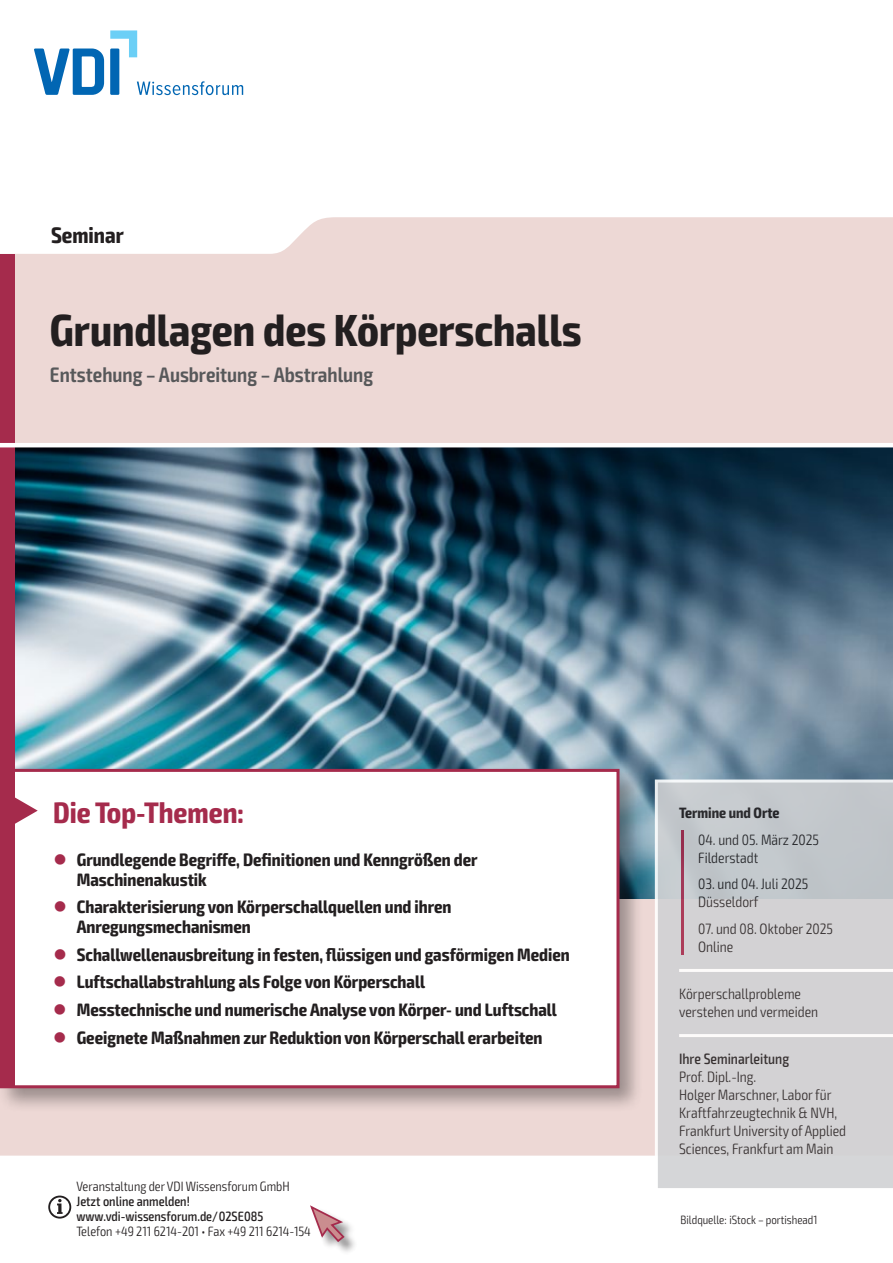
<style>
.page{position:relative;width:893px;height:1263px;background:#fff}
.page>*{position:absolute;margin:0;border:0;box-sizing:border-box;transform-origin:0 0}
.t1{font:700 condensed 45px "Exo 2";color:#231f20}
.t2{font:700 condensed 29.7px "Exo 2";color:#a52b4c}
.t3{font:700 condensed 22.5px "Exo 2";color:#231f20}
.t4{font:600 condensed 21px "Exo 2";color:#57585a}
.t5{font:700 condensed 18px/19.5px "Exo 2";color:#231f20}
.t6{font:300 condensed 15px/18px "Exo 2";color:#231f20}
.t7{font:500 condensed 15px "Exo 2";color:#231f20}
.t8{font:700 condensed 15px "Exo 2";color:#231f20}
.t9{font:300 condensed 13.5px "Exo 2";color:#231f20}
.t10{font:500 condensed 13.5px/15px "Exo 2";color:#231f20}
.t11{font:300 condensed 12px "Exo 2";color:#231f20}
.s1{color:#a52b4c}
</style>
<div class="page">
<div style="left:0;top:217px;width:893px;height:938px;background:#edd8d5"></div>
<img style="left:14px;top:447px;width:879px;height:451px">
<div style="left:0;top:765px;width:644px;height:348px;background:#231f20;opacity:.4"></div>
<div style="left:2px;top:770px;width:616px;height:317px;background:#fff"></div>
<div style="left:3px;top:772px;width:11px;height:313px;background:#a52b4c"></div>
<div style="left:0;top:769px;width:619px;height:319px;border:3px solid #a52b4c"></div>
<svg style="left:14px;top:796px;width:24px;height:29px"></svg>
<div style="left:0;top:254px;width:14px;height:519px;background:#a52b4c"></div>
<div style="left:311px;top:1206px;width:47px;height:49px;background:#231f20;opacity:.5"></div>
<svg style="left:310px;top:1205px;width:36px;height:38px"></svg>
<hr style="left:0;top:443px;width:893px;height:4px;background:#fff">
<svg style="left:655px;top:779px;width:238px;height:409px"></svg>
<svg style="left:48px;top:1195px;width:23px;height:23px"></svg>
<svg style="left:34px;top:30px;width:209px;height:65px"></svg>
<p class="t3" style="left:51px;top:221px;width:74px">Seminar</p>
<h1 class="t1" style="left:50px;top:303px;width:533px">Grundlagen des Körperschalls</h1>
<p class="t4" style="left:50px;top:362px;width:325px">Entstehung – Ausbreitung – Abstrahlung</p>
<h2 class="t2" style="left:53px;top:794px;width:192px">Die Top-Themen:</h2>
<p class="t5" style="left:77px;top:850px;width:402px;text-indent:-23px"><span class="s1">●</span> Grundlegende Begriffe, Definitionen und Kenngrößen der<br>Maschinenakustik</p>
<p class="t5" style="left:77px;top:898px;width:376px;text-indent:-23px"><span class="s1">●</span> Charakterisierung von Körperschallquellen und ihren<br>Anregungsmechanismen</p>
<p class="t5" style="left:53px;top:945px;width:518px"><span class="s1">●</span> Schallwellenausbreitung in festen, flüssigen und gasförmigen Medien</p>
<p class="t5" style="left:53px;top:973px;width:373px"><span class="s1">●</span> Luftschallabstrahlung als Folge von Körperschall</p>
<p class="t5" style="left:53px;top:1000px;width:505px"><span class="s1">●</span> Messtechnische und numerische Analyse von Körper- und Luftschall</p>
<p class="t5" style="left:53px;top:1028px;width:491px"><span class="s1">●</span> Geeignete Maßnahmen zur Reduktion von Körperschall erarbeiten</p>
<p class="t9" style="left:77px;top:1178px;width:215px">Veranstaltung der VDI Wissensforum GmbH</p>
<p class="t10" style="left:77px;top:1194px;width:188px">Jetzt online anmelden! www.vdi-wissensforum.de/02SE085</p>
<p class="t9" style="left:77px;top:1223px;width:236px">Telefon +49 211 6214-201 • Fax +49 211 6214-154</p>
<p class="t8" style="left:679px;top:804px;width:102px">Termine und Orte</p>
<p class="t6" style="left:698px;top:831px;width:122px">04. und 05. März 2025<br>Filderstadt</p>
<p class="t6" style="left:698px;top:875px;width:112px">03. und 04. Juli 2025<br>Düsseldorf</p>
<p class="t6" style="left:698px;top:920px;width:136px">07. und 08. Oktober 2025<br>Online</p>
<p class="t6" style="left:679px;top:985px;width:141px">Körperschallprobleme verstehen und vermeiden</p>
<p class="t7" style="left:679px;top:1050px;width:112px">Ihre Seminarleitung</p>
<p class="t6" style="left:679px;top:1068px;width:169px">Prof. Dipl.-Ing.<br>Holger Marschner, Labor für<br>Kraftfahrzeugtechnik &amp; NVH,<br>Frankfurt University of Applied<br>Sciences, Frankfurt am Main</p>
<p class="t11" style="left:681px;top:1212px;width:138px">Bildquelle: iStock – portishead1</p>
</div>
